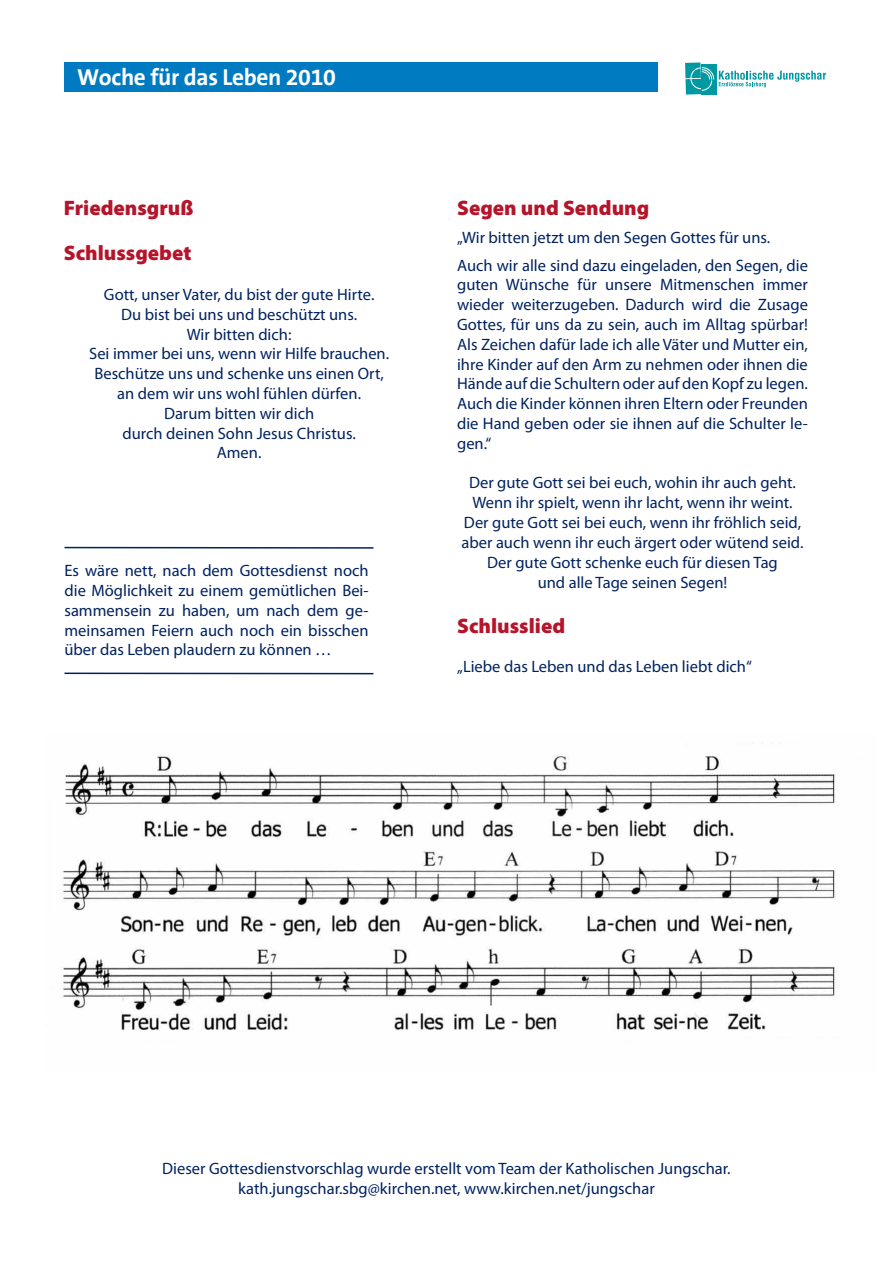
<style>
.page{position:relative;width:893px;height:1263px;background:#fff}
.page>*{position:absolute;margin:0;border:0;box-sizing:border-box;transform-origin:0 0}
.t1{font:700 23.4px "The Sans B7";letter-spacing:-.015em;color:#fff}
.t2{font:900 21px/45px "Myriad Pro";color:#b5152b}
.t3{font:16.5px/19.8px "Myriad Pro";color:#00225f;text-align:center}
</style>
<div class="page">
<div style="left:64px;top:62px;width:594px;height:30px;background:#007bc2"></div>
<div style="left:685px;top:62px;width:16px;height:16px;background:#0098a1"></div>
<div style="left:685px;top:79px;width:16px;height:15px;background:#0098a1"></div>
<div style="left:702px;top:80px;width:15px;height:14px;background:#0098a1"></div>
<div style="left:702px;top:64px;width:15px;height:15px;background:#0098a1"></div>
<svg style="left:690px;top:67px;width:136px;height:24px"></svg>
<img style="left:61px;top:742px;width:776px;height:289px">
<hr style="left:64px;top:547px;width:309px;height:2px;background:#00225f">
<hr style="left:64px;top:672px;width:309px;height:2px;background:#00225f">
<h1 class="t1" style="left:77px;top:65px;width:260px">Woche für das Leben 2010</h1>
<p class="t2" style="left:64px;top:185px;width:131px">Friedensgruß<br>Schlussgebet</p>
<p class="t3" style="left:89px;top:284px;width:302px">Gott, unser Vater, du bist der gute Hirte.<br>Du bist bei uns und beschützt uns.<br>Wir bitten dich:<br>Sei immer bei uns, wenn wir Hilfe brauchen.<br>Beschütze uns und schenke uns einen Ort, an dem wir uns wohl fühlen dürfen.<br>Darum bitten wir dich<br>durch deinen Sohn Jesus Christus.<br>Amen.</p>
<p class="t3" style="left:64px;top:560px;width:306px;text-align:justify">Es wäre nett, nach dem Gottesdienst noch die Möglichkeit zu einem gemütlichen Bei&shy;sammensein zu haben, um nach dem ge&shy;meinsamen Feiern auch noch ein bisschen über das Leben plaudern zu können …</p>
<p class="t2" style="left:457px;top:185px;width:194px">Segen und Sendung</p>
<p class="t3" style="left:457px;top:224px;width:352px;line-height:27.3px;text-align:left">„Wir bitten jetzt um den Segen Gottes für uns.<br>Auch wir alle sind dazu eingeladen, den Segen, die</p>
<p class="t3" style="left:457px;top:275px;width:352px;text-align:justify">guten Wünsche für unsere Mitmenschen immer wieder weiterzugeben. Dadurch wird die Zusage Gottes, für uns da zu sein, auch im Alltag spürbar!<br>Als Zeichen dafür lade ich alle Väter und Mutter ein, ihre Kinder auf den Arm zu nehmen oder ihnen die Hände auf die Schultern oder auf den Kopf zu legen.<br>Auch die Kinder können ihren Eltern oder Freunden die Hand geben oder sie ihnen auf die Schulter le&shy;gen.“</p>
<p class="t3" style="left:461px;top:473px;width:343px">Der gute Gott sei bei euch, wohin ihr auch geht.<br>Wenn ihr spielt, wenn ihr lacht, wenn ihr weint.<br>Der gute Gott sei bei euch, wenn ihr fröhlich seid, aber auch wenn ihr euch ärgert oder wütend seid.<br>Der gute Gott schenke euch für diesen Tag<br>und alle Tage seinen Segen!</p>
<p class="t2" style="left:457px;top:602px;width:110px">Schlusslied</p>
<p class="t3" style="left:457px;top:656px;width:296px">„Liebe das Leben und das Leben liebt dich“</p>
<p class="t3" style="left:162px;top:1158px;width:570px">Dieser Gottesdienstvorschlag wurde erstellt vom Team der Katholischen Jungschar. kath.jungschar.sbg@kirchen.net, www.kirchen.net/jungschar</p>
</div>
